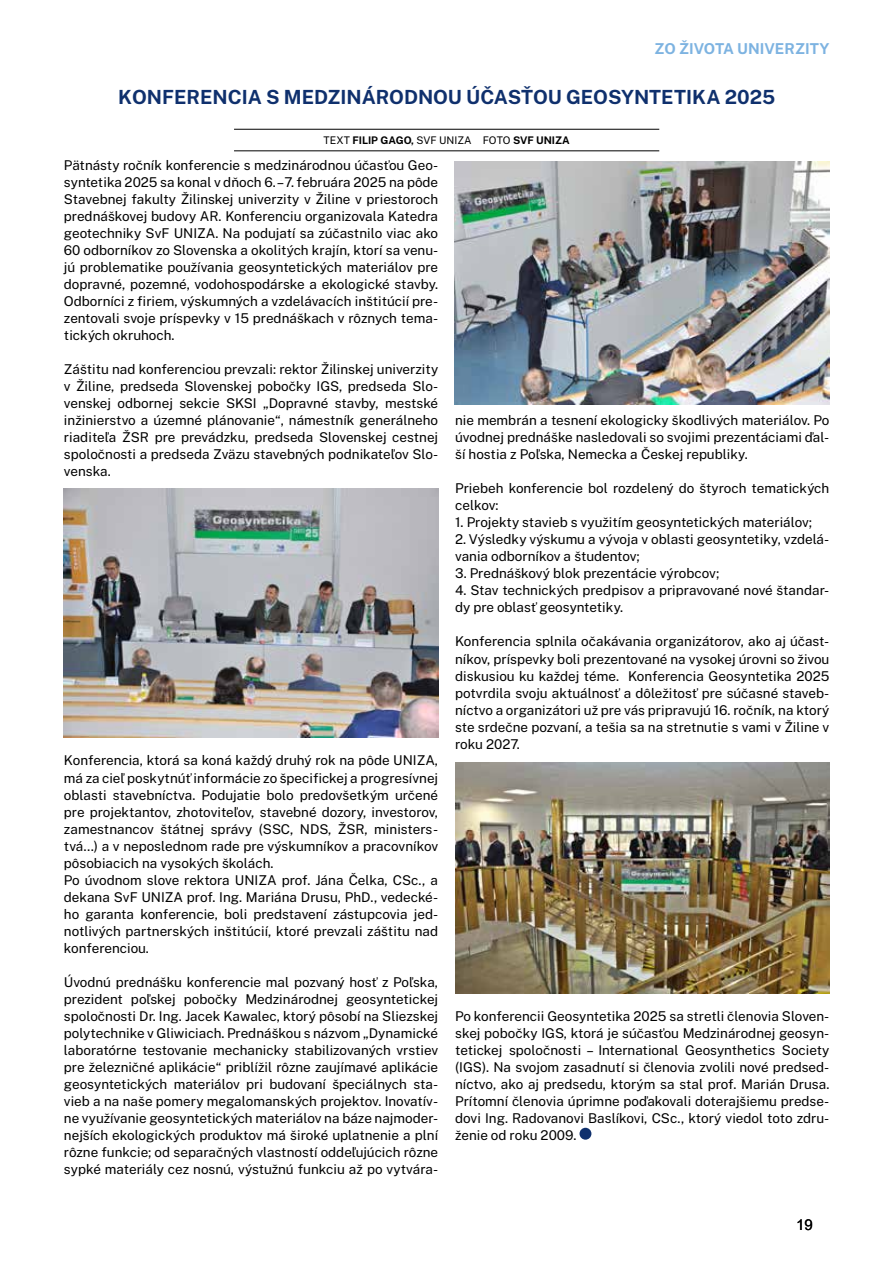
<style>
.page{position:relative;width:893px;height:1263px;background:#fff}
.page>*{position:absolute;margin:0;border:0;box-sizing:border-box;transform-origin:0 0}
.t1{font:700 19.5px "Public Sans";color:#0f306d}
.t2{font:700 15px "Public Sans";color:#7db3e1}
.t3{font:15px "Arial";color:#000}
.t4{font:13.5px/17px "Public Sans";color:#000;text-align:justify}
.t5{font:700 10.5px "Public Sans";color:#000}
.s1{font-weight:400}
</style>
<div class="page">
<hr style="left:234px;top:129px;width:425px;height:1px;background:#000">
<hr style="left:234px;top:150px;width:425px;height:1px;background:#000">
<div style="left:579px;top:1128px;width:12px;height:12px;background:#0f306d;border-radius:50%"></div>
<img style="left:64px;top:489px;width:374px;height:248px">
<img style="left:455px;top:763px;width:375px;height:231px">
<img style="left:455px;top:162px;width:374px;height:243px">
<p class="t2" style="left:654px;top:37px;width:177px">ZO ŽIVOTA UNIVERZITY</p>
<h1 class="t1" style="left:118px;top:82px;width:659px">KONFERENCIA S MEDZINÁRODNOU ÚČASŤOU GEOSYNTETIKA 2025</h1>
<p class="t5" style="left:323px;top:133px;width:248px"><span class="s1">TEXT</span> FILIP GAGO, <span class="s1">SVF UNIZA FOTO</span> SVF UNIZA</p>
<p class="t4" style="left:64px;top:156px;width:376px">Pätnásty ročník konferencie s medzinárodnou účasťou Geo&shy;syntetika 2025 sa konal v dňoch 6. – 7. februára 2025 na pôde Stavebnej fakulty Žilinskej univerzity v Žiline v priestoroch prednáškovej budovy AR. Konferenciu organizovala Katedra geotechniky SvF UNIZA. Na podujatí sa zúčastnilo viac ako 60 odborníkov zo Slovenska a okolitých krajín, ktorí sa venu&shy;jú problematike používania geosyntetických materiálov pre dopravné, pozemné, vodohospodárske a ekologické stavby.<br>Odborníci z firiem, výskumných a vzdelávacích inštitúcií pre&shy;zentovali svoje príspevky v 15 prednáškach v rôznych tema&shy;tických okruhoch.</p>
<p class="t4" style="left:64px;top:360px;width:376px">Záštitu nad konferenciou prevzali: rektor Žilinskej univerzity v Žiline, predseda Slovenskej pobočky IGS, predseda Slo&shy;venskej odbornej sekcie SKSI „Dopravné stavby, mestské inžinierstvo a územné plánovanie“, námestník generálneho riaditeľa ŽSR pre prevádzku, predseda Slovenskej cestnej spoločnosti a predseda Zväzu stavebných podnikateľov Slo&shy;venska.</p>
<p class="t4" style="left:455px;top:411px;width:376px">nie membrán a tesnení ekologicky škodlivých materiálov. Po úvodnej prednáške nasledovali so svojimi prezentáciami ďal&shy;ší hostia z Poľska, Nemecka a Českej republiky.</p>
<p class="t4" style="left:455px;top:479px;width:376px">Priebeh konferencie bol rozdelený do štyroch tematických celkov:</p>
<p class="t4" style="left:455px;top:513px;width:358px">1. Projekty stavieb s využitím geosyntetických materiálov;</p>
<p class="t4" style="left:455px;top:530px;width:376px">2. Výsledky výskumu a vývoja v oblasti geosyntetiky, vzdelá&shy;vania odborníkov a študentov;</p>
<p class="t4" style="left:455px;top:564px;width:266px">3. Prednáškový blok prezentácie výrobcov;</p>
<p class="t4" style="left:455px;top:581px;width:376px">4. Stav technických predpisov a pripravované nové štandar&shy;dy pre oblasť geosyntetiky.</p>
<p class="t4" style="left:455px;top:632px;width:376px">Konferencia splnila očakávania organizátorov, ako aj účast&shy;níkov, príspevky boli prezentované na vysokej úrovni so živou diskusiou ku každej téme. Konferencia Geosyntetika 2025 potvrdila svoju aktuálnosť a dôležitosť pre súčasné staveb&shy;níctvo a organizátori už pre vás pripravujú 16. ročník, na ktorý ste srdečne pozvaní, a tešia sa na stretnutie s vami v Žiline v roku 2027.</p>
<p class="t4" style="left:64px;top:751px;width:376px;text-align:left">Konferencia, ktorá sa koná každý druhý rok na pôde UNIZA, má za cieľ poskytnúť informácie zo špecifickej a progresívnej oblasti stavebníctva. Podujatie bolo predovšetkým určené pre projektantov, zhotoviteľov, stavebné dozory, investorov, zamestnancov štátnej správy (SSC, NDS, ŽSR, ministers&shy;tvá…) a v neposlednom rade pre výskumníkov a pracovníkov pôsobiacich na vysokých školách.<br>Po úvodnom slove rektora UNIZA prof. Jána Čelka, CSc., a dekana SvF UNIZA prof. Ing. Mariána Drusu, PhD., vedecké&shy;ho garanta konferencie, boli predstavení zástupcovia jed&shy;notlivých partnerských inštitúcií, ktoré prevzali záštitu nad konferenciou.</p>
<p class="t4" style="left:64px;top:972px;width:376px">Úvodnú prednášku konferencie mal pozvaný hosť z Poľska, prezident poľskej pobočky Medzinárodnej geosyntetickej spoločnosti Dr. Ing. Jacek Kawalec, ktorý pôsobí na Sliezskej polytechnike v Gliwiciach. Prednáškou s názvom „Dynamické laboratórne testovanie mechanicky stabilizovaných vrstiev pre železničné aplikácie“ priblížil rôzne zaujímavé aplikácie geosyntetických materiálov pri budovaní špeciálnych sta&shy;vieb a na naše pomery megalomanských projektov. Inovatív&shy;ne využívanie geosyntetických materiálov na báze najmoder&shy;nejších ekologických produktov má široké uplatnenie a plní rôzne funkcie; od separačných vlastností oddeľujúcich rôzne sypké materiály cez nosnú, výstužnú funkciu až po vytvára-</p>
<p class="t4" style="left:455px;top:1006px;width:376px">Po konferencii Geosyntetika 2025 sa stretli členovia Sloven&shy;skej pobočky IGS, ktorá je súčasťou Medzinárodnej geosyn&shy;tetickej spoločnosti – International Geosynthetics Society (IGS). Na svojom zasadnutí si členovia zvolili nové predsed&shy;níctvo, ako aj predsedu, ktorým sa stal prof. Marián Drusa.<br>Prítomní členovia úprimne poďakovali doterajšiemu predse&shy;dovi Ing. Radovanovi Baslíkovi, CSc., ktorý viedol toto zdru&shy;ženie od roku 2009.</p>
<p class="t3" style="left:796px;top:1214px;width:18px">19</p>
</div>
